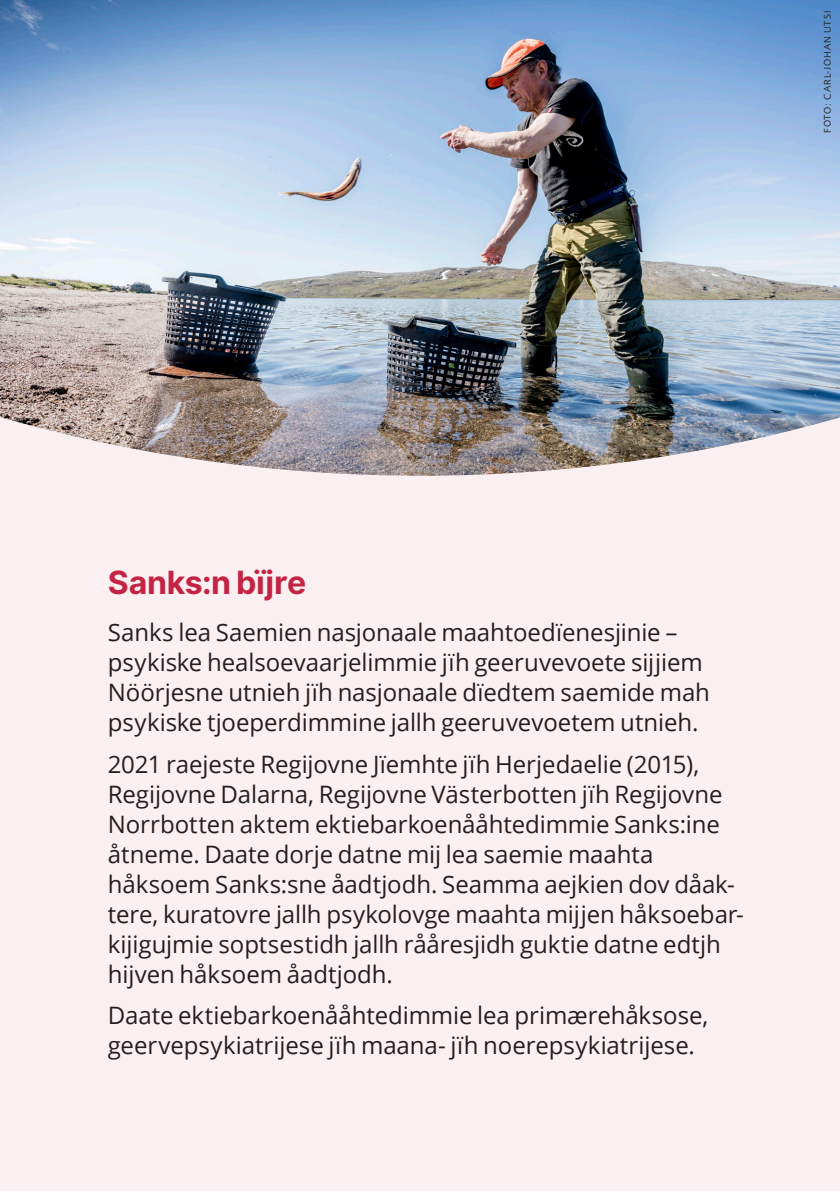
<style>
.page{position:relative;width:840px;height:1191px;background:#fff}
.page>*{position:absolute;margin:0;border:0;box-sizing:border-box;transform-origin:0 0}
.t1{font:700 32px "Inter";letter-spacing:-.005em;color:#c42443}
.Brödtext_större{font:24px/30px "Open Sans";letter-spacing:-.005em;color:#231f20}
.rubrik{font:10px "Foundry Sans Normal";letter-spacing:.09em;color:#231f20}
</style>
<div class="page">
<img style="left:0;top:0;width:839px;height:411px">
<svg style="left:0;top:411px;width:839px;height:241px"></svg>
<div style="left:0;top:652px;width:839px;height:539px;background:#faf0f2"></div>
<p class="rubrik" style="left:821px;top:133px;width:123px;rotate:-90deg">FOTO: CARL-JOHAN UTSI</p>
<h2 class="t1" style="left:108px;top:559px;width:200px">Sanks:n bïjre</h2>
<p class="Brödtext_större" style="left:108px;top:617px;width:603px">Sanks lea Saemien nasjonaale maahtoedïenesjinie – psykiske healsoevaarjelimmie jïh geeruvevoete sijjiem Nöörjesne utnieh jïh nasjonaale dïedtem saemide mah psykiske tjoeperdimmine jallh geeruvevoetem utnieh.</p>
<p class="Brödtext_större" style="left:108px;top:748px;width:637px">2021 raejeste Regijovne Jïemhte jïh Herjedaelie (2015), Regijovne Dalarna, Regijovne Västerbotten jïh Regijovne Norrbotten aktem ektiebarkoenååhtedimmie Sanks:ine åtneme. Daate dorje datne mij lea saemie maahta håksoem Sanks:sne åadtjodh. Seamma aejkien dov dåak&shy;tere, kuratovre jallh psykolovge maahta mijjen håksoebar&shy;kijigujmie soptsestidh jallh rååresjidh guktie datne edtjh hijven håksoem åadtjodh.</p>
<p class="Brödtext_större" style="left:108px;top:999px;width:601px">Daate ektiebarkoenååhtedimmie lea primærehåksose, geervepsykiatrijese jïh maana- jïh noerepsykiatrijese.</p>
</div>
